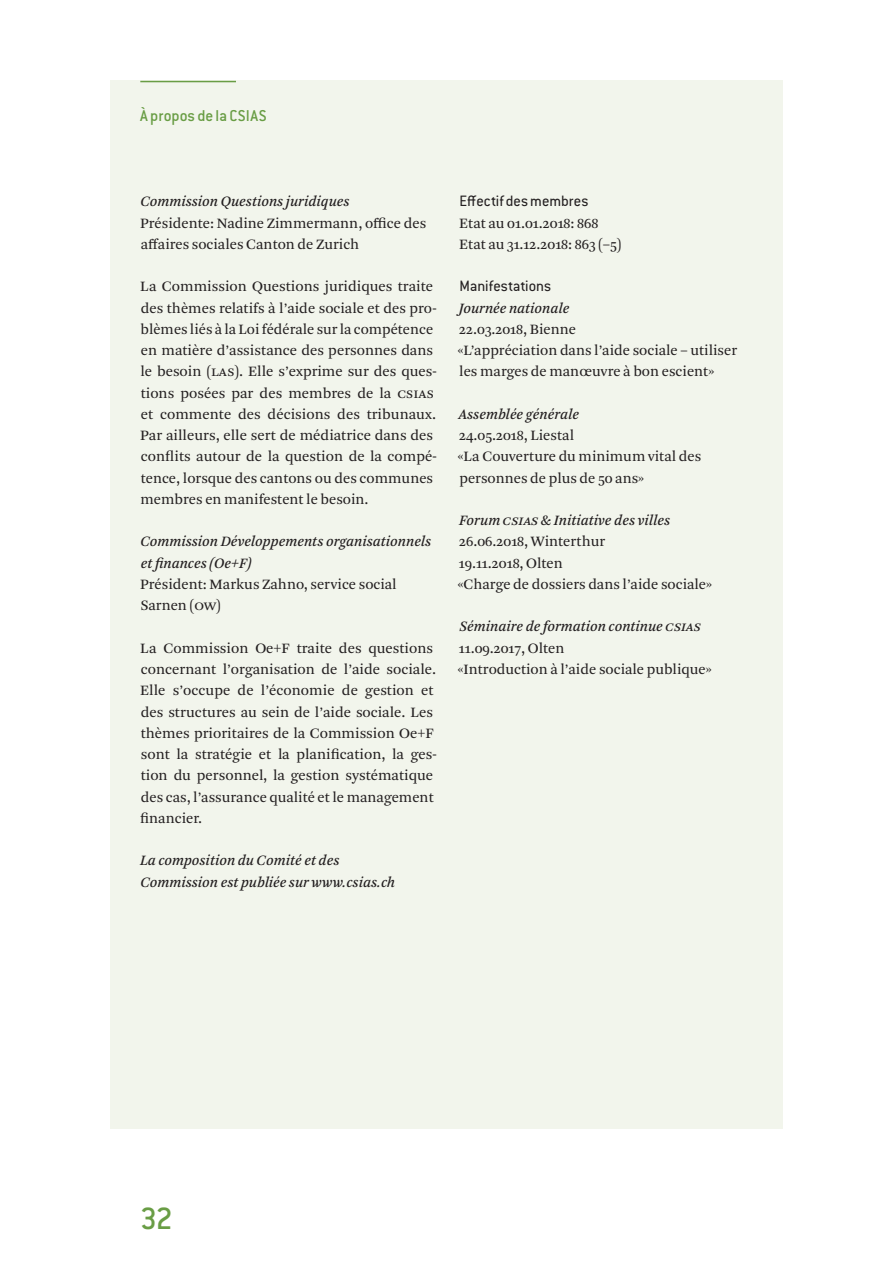
<style>
.page{position:relative;width:893px;height:1263px;background:#fff}
.page>*{position:absolute;margin:0;border:0;box-sizing:border-box;transform-origin:0 0}
.t1{font:500 33.75px "Conduit ITC Std";color:#699d45}
.t2{font:500 17.25px "Conduit ITC Std";letter-spacing:.005em;color:#699d45}
.t3{font:16.5px "Conduit ITC Std";letter-spacing:.005em;color:#231f20}
.t4{font:15px/21.3px "Arnhem Pro Blond";color:#231f20}
.t5{font:italic 15px/21.3px "Arnhem Pro";color:#231f20}
</style>
<div class="page">
<div style="left:111px;top:81px;width:672px;height:1048px;background:#f2f5ec"></div>
<hr style="left:140px;top:81px;width:96px;height:1px;background:#699d45">
<p class="t2" style="left:140px;top:105px;width:128px">À propos de la CSIAS</p>
<p class="t5" style="left:140px;top:191px;width:211px">Commission Questions juridiques</p>
<p class="t4" style="left:140px;top:212px;width:287px">Présidente: Nadine Zimmermann, office des affaires sociales Canton de Zurich</p>
<p class="t4" style="left:140px;top:276px;width:298px">La Commission Questions juridiques traite des thèmes relatifs à l’aide sociale et des pro&shy;blèmes liés à la Loi fédérale sur la compétence en matière d’assistance des personnes dans le besoin (LAS). Elle s’exprime sur des ques&shy;tions posées par des membres de la CSIAS et commente des décisions des tribunaux.<br>Par ailleurs, elle sert de médiatrice dans des conflits autour de la question de la compé&shy;tence, lorsque des cantons ou des communes membres en manifestent le besoin.</p>
<p class="t5" style="left:140px;top:531px;width:292px">Commission Développements organisationnels et finances (Oe+F)</p>
<p class="t4" style="left:140px;top:574px;width:258px">Président: Markus Zahno, service social<br>Sarnen (ow)</p>
<p class="t4" style="left:140px;top:637px;width:298px">La Commission Oe+F traite des questions concernant l’organisation de l’aide sociale.<br>Elle s’occupe de l’économie de gestion et des structures au sein de l’aide sociale. Les thèmes prioritaires de la Commission Oe+F sont la stratégie et la planification, la ges&shy;tion du personnel, la gestion systématique des cas, l’assurance qualité et le management financier.</p>
<p class="t5" style="left:140px;top:850px;width:256px">La composition du Comité et des<br>Commission est publiée sur www.csias.ch</p>
<p class="t3" style="left:460px;top:191px;width:130px">Effectif des membres</p>
<p class="t4" style="left:459px;top:212px;width:164px">Etat au 01.01.2018: 868<br>Etat au 31.12.2018: 863 (–5)</p>
<p class="t3" style="left:460px;top:276px;width:93px">Manifestations</p>
<p class="t5" style="left:459px;top:297px;width:112px">Journée nationale</p>
<p class="t4" style="left:458px;top:319px;width:281px">22.03.2018, Bienne<br>«L’appréciation dans l’aide sociale – utiliser les marges de manœuvre à bon escient»</p>
<p class="t5" style="left:459px;top:404px;width:122px">Assemblée générale</p>
<p class="t4" style="left:458px;top:425px;width:245px">24.05.2018, Liestal<br>«La Couverture du minimum vital des personnes de plus de 50 ans»</p>
<p class="t5" style="left:459px;top:510px;width:213px">Forum CSIAS &amp; Initiative des villes</p>
<p class="t4" style="left:458px;top:531px;width:256px">26.06.2018, Winterthur<br>19.11.2018, Olten<br>«Charge de dossiers dans l’aide sociale»</p>
<p class="t5" style="left:459px;top:616px;width:243px">Séminaire de formation continue CSIAS</p>
<p class="t4" style="left:458px;top:637px;width:255px">11.09.2017, Olten<br>«Introduction à l’aide sociale publique»</p>
<h1 class="t1" style="left:140px;top:1198px;width:34px">32</h1>
</div>
